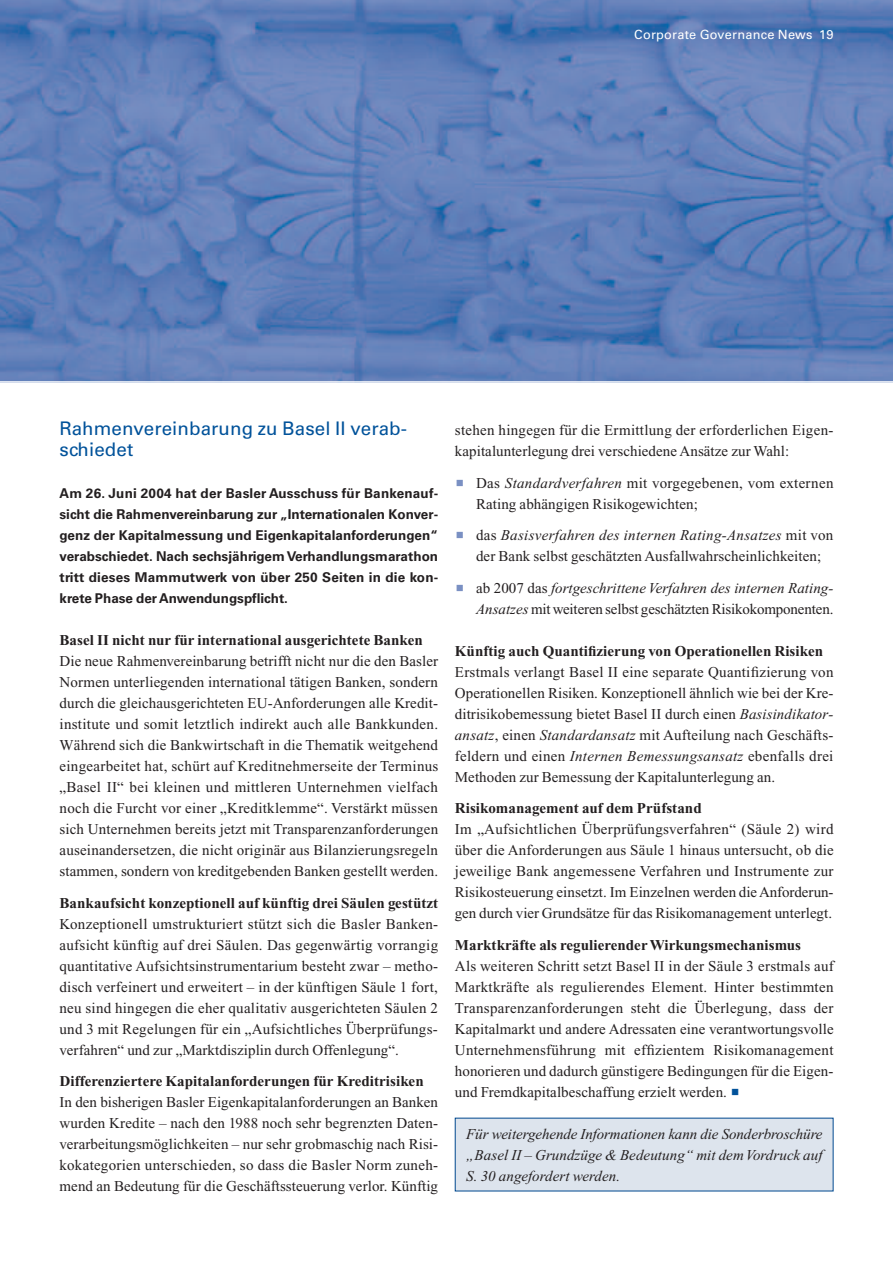
<style>
.page{position:relative;width:893px;height:1263px;background:#fff}
.page>*{position:absolute;margin:0;border:0;box-sizing:border-box;transform-origin:0 0}
.t1{font:18.75px/21px "Univers";letter-spacing:.005em;color:#01529a}
.t2{font:15px/21px "Times";letter-spacing:.005em;color:#231f20;text-align:justify}
.t3{font:700 15px "Times";letter-spacing:.005em;color:#231f20}
.t4{font:italic 15px/21px "Times";letter-spacing:.005em;color:#231f20;text-align:justify}
.t5{font:700 13.5px/21px "Univers";color:#231f20;text-align:justify}
.t6{font:12.75px "Univers";letter-spacing:.015em;color:#fff}
.s1{font-style:italic}
</style>
<div class="page">
<img style="left:0;top:0;width:893px;height:381px">
<div style="left:455px;top:1118px;width:378px;height:73px;background:#dde4ed"></div>
<p class="t6" style="left:634px;top:30px;width:201px">Corporate Governance News 19</p>
<p class="t1" style="left:60px;top:420px;width:349px">Rahmenvereinbarung zu Basel II verab&shy;schiedet</p>
<p class="t5" style="left:60px;top:484px;width:380px">Am 26. Juni 2004 hat der Basler Ausschuss für Bankenauf&shy;sicht die Rahmenvereinbarung zur „Internationalen Konver&shy;genz der Kapitalmessung und Eigenkapitalanforderungen“ verabschiedet. Nach sechsjährigem Verhandlungsmarathon tritt dieses Mammutwerk von über 250 Seiten in die kon&shy;krete Phase der Anwendungspflicht.</p>
<p class="t3" style="left:60px;top:635px;width:365px">Basel II nicht nur für international ausgerichtete Banken</p>
<p class="t2" style="left:60px;top:652px;width:380px">Die neue Rahmenvereinbarung betrifft nicht nur die den Basler Normen unterliegenden international tätigen Banken, sondern durch die gleichausgerichteten EU-Anforderungen alle Kredit&shy;institute und somit letztlich indirekt auch alle Bankkunden.<br>Während sich die Bankwirtschaft in die Thematik weitgehend eingearbeitet hat, schürt auf Kreditnehmerseite der Terminus „Basel II“ bei kleinen und mittleren Unternehmen vielfach noch die Furcht vor einer „Kreditklemme“. Verstärkt müssen sich Unternehmen bereits jetzt mit Transparenzanforderungen auseinandersetzen, die nicht originär aus Bilanzierungsregeln stammen, sondern von kreditgebenden Banken gestellt werden.</p>
<p class="t3" style="left:60px;top:898px;width:380px">Bankaufsicht konzeptionell auf künftig drei Säulen gestützt</p>
<p class="t2" style="left:60px;top:915px;width:380px">Konzeptionell umstrukturiert stützt sich die Basler Banken&shy;aufsicht künftig auf drei Säulen. Das gegenwärtig vorrangig quantitative Aufsichtsinstrumentarium besteht zwar – metho&shy;disch verfeinert und erweitert – in der künftigen Säule 1 fort, neu sind hingegen die eher qualitativ ausgerichteten Säulen 2 und 3 mit Regelungen für ein „Aufsichtliches Überprüfungs&shy;verfahren“ und zur „Marktdisziplin durch Offenlegung“.</p>
<p class="t3" style="left:60px;top:1076px;width:366px">Differenziertere Kapitalanforderungen für Kreditrisiken</p>
<p class="t2" style="left:60px;top:1093px;width:380px">In den bisherigen Basler Eigenkapitalanforderungen an Banken wurden Kredite – nach den 1988 noch sehr begrenzten Daten&shy;verarbeitungsmöglichkeiten – nur sehr grobmaschig nach Risi&shy;kokategorien unterschieden, so dass die Basler Norm zuneh&shy;mend an Bedeutung für die Geschäftssteuerung verlor. Künftig</p>
<p class="t2" style="left:455px;top:421px;width:380px">stehen hingegen für die Ermittlung der erforderlichen Eigen&shy;kapitalunterlegung drei verschiedene Ansätze zur Wahl:</p>
<p class="t2" style="left:476px;top:474px;width:359px">Das <span class="s1">Standardverfahren</span> mit vorgegebenen, vom externen<br>Rating abhängigen Risikogewichten;</p>
<p class="t2" style="left:476px;top:526px;width:359px">das <span class="s1">Basisverfahren des internen Rating-Ansatzes</span> mit von der Bank selbst geschätzten Ausfallwahrscheinlichkeiten;</p>
<p class="t2" style="left:476px;top:579px;width:359px">ab 2007 das <span class="s1">fortgeschrittene Verfahren des internen Rating-<br>Ansatzes</span> mit weiteren selbst geschätzten Risikokomponenten.</p>
<p class="t3" style="left:455px;top:646px;width:370px">Künftig auch Quantifizierung von Operationellen Risiken</p>
<p class="t2" style="left:455px;top:663px;width:380px">Erstmals verlangt Basel II eine separate Quantifizierung von Operationellen Risiken. Konzeptionell ähnlich wie bei der Kre&shy;ditrisikobemessung bietet Basel II durch einen <span class="s1">Basisindikator&shy;ansatz</span>, einen <span class="s1">Standardansatz</span> mit Aufteilung nach Geschäfts&shy;feldern und einen <span class="s1">Internen Bemessungsansatz</span> ebenfalls drei Methoden zur Bemessung der Kapitalunterlegung an.</p>
<p class="t3" style="left:455px;top:803px;width:248px">Risikomanagement auf dem Prüfstand</p>
<p class="t2" style="left:455px;top:820px;width:380px">Im „Aufsichtlichen Überprüfungsverfahren“ (Säule 2) wird über die Anforderungen aus Säule 1 hinaus untersucht, ob die jeweilige Bank angemessene Verfahren und Instrumente zur Risikosteuerung einsetzt. Im Einzelnen werden die Anforderun&shy;gen durch vier Grundsätze für das Risikomanagement unterlegt.</p>
<p class="t3" style="left:455px;top:940px;width:348px">Marktkräfte als regulierender Wirkungsmechanismus</p>
<p class="t2" style="left:455px;top:957px;width:380px">Als weiteren Schritt setzt Basel II in der Säule 3 erstmals auf Marktkräfte als regulierendes Element. Hinter bestimmten Transparenzanforderungen steht die Überlegung, dass der Kapitalmarkt und andere Adressaten eine verantwortungsvolle Unternehmensführung mit effizientem Risikomanagement honorieren und dadurch günstigere Bedingungen für die Eigen&shy;und Fremdkapitalbeschaffung erzielt werden.</p>
<p class="t4" style="left:466px;top:1125px;width:358px">Für weitergehende Informationen kann die Sonderbroschüre „Basel II – Grundzüge &amp; Bedeutung“ mit dem Vordruck auf S. 30 angefordert werden.</p>
</div>
